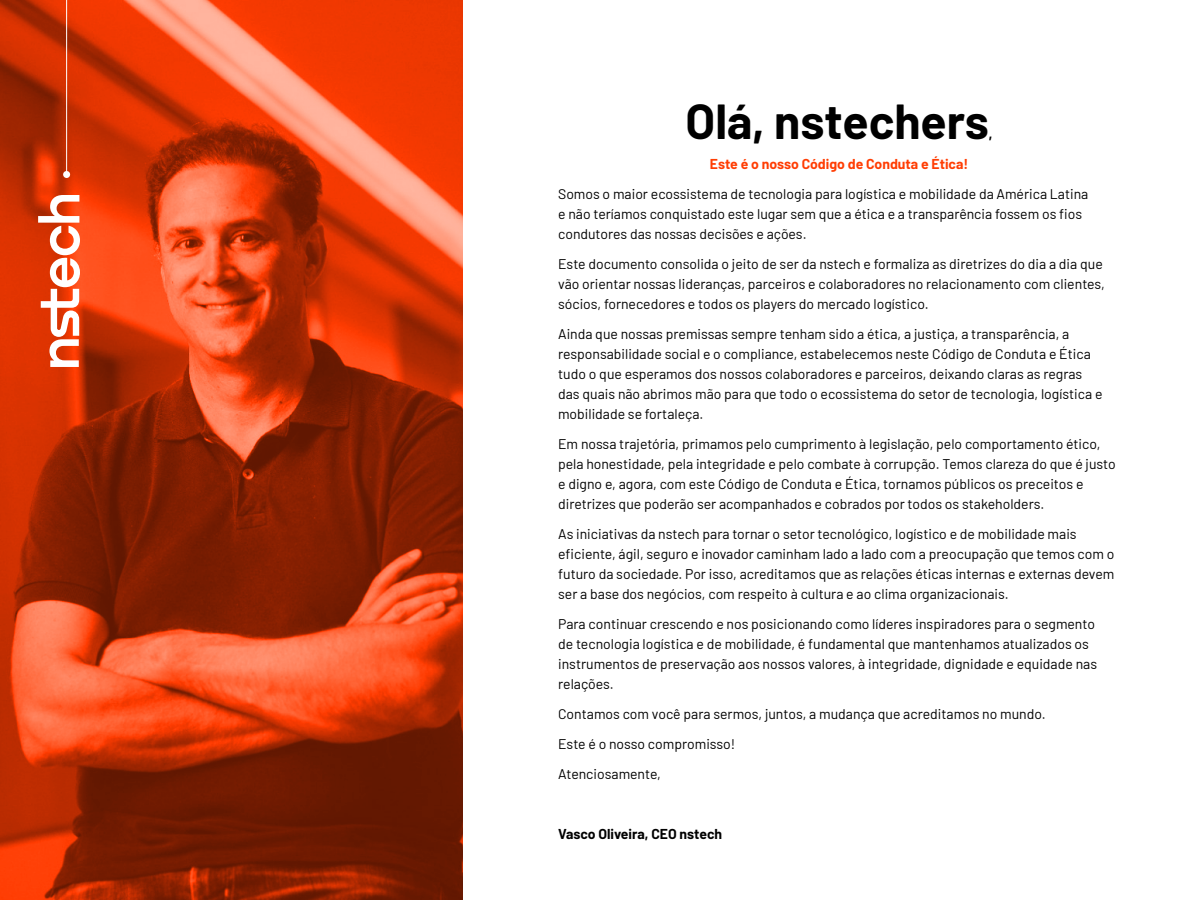
<style>
.page{position:relative;width:1200px;height:900px;background:#fff}
.page>*{position:absolute;margin:0;border:0;box-sizing:border-box;transform-origin:0 0}
.t1{font:700 48px "Barlow";color:#000}
.t2{font:14px/20px "Barlow";color:#000}
.t3{font:700 14px "Barlow";color:#ff3d03}
.t4{font:700 14px "Barlow";color:#000}
</style>
<div class="page">
<img style="left:0;top:0;width:463px;height:900px">
<svg style="left:38px;top:195px;width:42px;height:172px"></svg>
<hr style="left:66px;top:0;width:1px;height:174px;background:#fff">
<div style="left:63px;top:171px;width:7px;height:7px;background:#fff;border-radius:50%"></div>
<p class="t1" style="left:686px;top:86px;width:305px">Olá, nstechers</p>
<p class="t4" style="left:989px;top:124px;width:5px">,</p>
<p class="t3" style="left:710px;top:154px;width:260px">Este é o nosso Código de Conduta e Ética!</p>
<p class="t2" style="left:558px;top:183px;width:532px">Somos o maior ecossistema de tecnologia para logística e mobilidade da América Latina e não teríamos conquistado este lugar sem que a ética e a transparência fossem os fios condutores das nossas decisões e ações.</p>
<p class="t2" style="left:558px;top:253px;width:548px">Este documento consolida o jeito de ser da nstech e formaliza as diretrizes do dia a dia que vão orientar nossas lideranças, parceiros e colaboradores no relacionamento com clientes, sócios, fornecedores e todos os players do mercado logístico.</p>
<p class="t2" style="left:558px;top:323px;width:546px">Ainda que nossas premissas sempre tenham sido a ética, a justiça, a transparência, a responsabilidade social e o compliance, estabelecemos neste Código de Conduta e Ética tudo o que esperamos dos nossos colaboradores e parceiros, deixando claras as regras das quais não abrimos mão para que todo o ecossistema do setor de tecnologia, logística e mobilidade se fortaleça.</p>
<p class="t2" style="left:558px;top:433px;width:559px">Em nossa trajetória, primamos pelo cumprimento à legislação, pelo comportamento ético, pela honestidade, pela integridade e pelo combate à corrupção. Temos clareza do que é justo e digno e, agora, com este Código de Conduta e Ética, tornamos públicos os preceitos e diretrizes que poderão ser acompanhados e cobrados por todos os stakeholders.</p>
<p class="t2" style="left:558px;top:523px;width:558px">As iniciativas da nstech para tornar o setor tecnológico, logístico e de mobilidade mais eficiente, ágil, seguro e inovador caminham lado a lado com a preocupação que temos com o futuro da sociedade. Por isso, acreditamos que as relações éticas internas e externas devem ser a base dos negócios, com respeito à cultura e ao clima organizacionais.</p>
<p class="t2" style="left:558px;top:613px;width:540px">Para continuar crescendo e nos posicionando como líderes inspiradores para o segmento de tecnologia logística e de mobilidade, é fundamental que mantenhamos atualizados os instrumentos de preservação aos nossos valores, à integridade, dignidade e equidade nas relações.</p>
<p class="t2" style="left:558px;top:703px;width:489px">Contamos com você para sermos, juntos, a mudança que acreditamos no mundo.</p>
<p class="t2" style="left:558px;top:733px;width:179px">Este é o nosso compromisso!</p>
<p class="t2" style="left:558px;top:763px;width:104px">Atenciosamente,</p>
<p class="t4" style="left:558px;top:824px;width:166px">Vasco Oliveira, CEO nstech</p>
</div>
